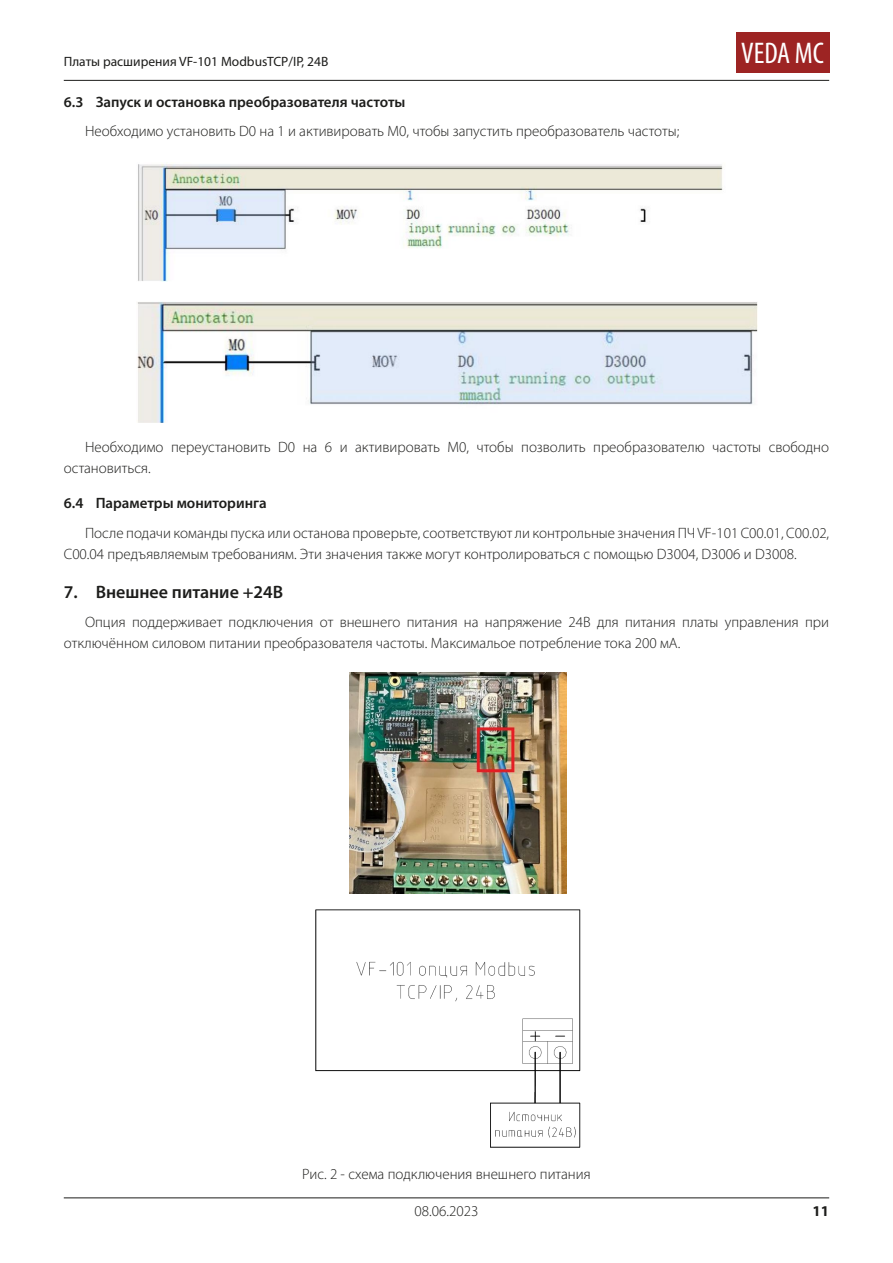
<style>
.page{position:relative;width:893px;height:1263px;background:#fff}
.page>*{position:absolute;margin:0;border:0;box-sizing:border-box;transform-origin:0 0}
.t1{font:condensed 30px "Myriad Pro";color:#fff}
.Заголовок_1{font:600 18px "Myriad Pro";color:#1d1d1b}
.Основной_текст{font:300 15px/21px "Myriad Pro";color:#1d1d1b}
.t2{font:15px/23.4px "Calibri";color:#000;text-align:right}
.Заголовок_2{font:600 15px "Myriad Pro";color:#1d1d1b}
.Рисунок{font:300 15px "Myriad Pro";color:#1d1d1b}
.t3{font:700 15px "Myriad Pro";color:#1d1d1b}
.t4{font:13.5px "Myriad Pro";color:#1d1d1b}
.t5{font:11.55px "Calibri";color:#2c2d2e}
</style>
<div class="page">
<div style="left:736px;top:32px;width:93px;height:40px;background:#9d2423"></div>
<hr style="left:64px;top:80px;width:765px;height:1px;background:#1d1d1b">
<hr style="left:64px;top:1197px;width:765px;height:1px;background:#1d1d1b">
<img style="left:138px;top:164px;width:585px;height:118px">
<img style="left:137px;top:302px;width:621px;height:121px">
<img style="left:350px;top:673px;width:217px;height:220px">
<img style="left:315px;top:909px;width:266px;height:239px">
<svg style="left:410px;top:892px;width:13px;height:2px"></svg>
<p class="t4" style="left:64px;top:53px;width:266px">Платы расширения VF-101 ModbusTCP/IP, 24В</p>
<p class="Заголовок_2" style="left:64px;top:94px;width:343px">6.3 Запуск и остановка преобразователя частоты</p>
<p class="Основной_текст" style="left:85px;top:121px;width:596px">Необходимо установить D0 на 1 и активировать M0, чтобы запустить преобразователь частоты;</p>
<h1 class="t1" style="left:741px;top:35px;width:84px">VEDA MC</h1>
<p class="t2" style="left:136px;top:433px;width:592px">Необходимо переустановить D0 на 6 и активировать M0, чтобы позволить преобразователю</p>
<p class="Основной_текст" style="left:64px;top:437px;width:767px;text-indent:21px">Необходимо переустановить D0 на 6 и активировать M0, чтобы позволить преобразователю частоты свободно остановиться.</p>
<p class="Заголовок_2" style="left:64px;top:495px;width:204px">6.4 Параметры мониторинга</p>
<p class="Основной_текст" style="left:64px;top:523px;width:767px;text-indent:21px">После подачи команды пуска или останова проверьте, соответствуют ли контрольные значения ПЧVF-101 C00.01, C00.02,<br>C00.04 предъявляемым требованиям. Эти значения также могут контролироваться с помощью D3004, D3006 и D3008.</p>
<p class="Заголовок_1" style="left:64px;top:582px;width:221px">7. Внешнее питание +24В</p>
<p class="Основной_текст" style="left:64px;top:612px;width:767px;text-indent:21px">Опция поддерживает подключения от внешнего питания на напряжение 24В для питания платы управления при отключённом силовом питании преобразователя частоты. Максимальое потребление тока 200 мА.</p>
<p class="t2" style="left:105px;top:515px;width:624px">После подачи команды пуска или останова проверьте, соответствуют ли контрольные значения ПЧ VF-101 C00.01, C00.02, C00.04 предъявляемым требованиям. Эти значения также</p>
<p class="t5" style="left:215px;top:641px;width:129px">потребление тока 200 мА.</p>
<p class="Рисунок" style="left:302px;top:1165px;width:290px">Рис. 2 - схема подключения внешнего питания</p>
<p class="Основной_текст" style="left:415px;top:1200px;width:65px">08.06.2023</p>
<p class="t3" style="left:812px;top:1201px;width:18px">11</p>
</div>
